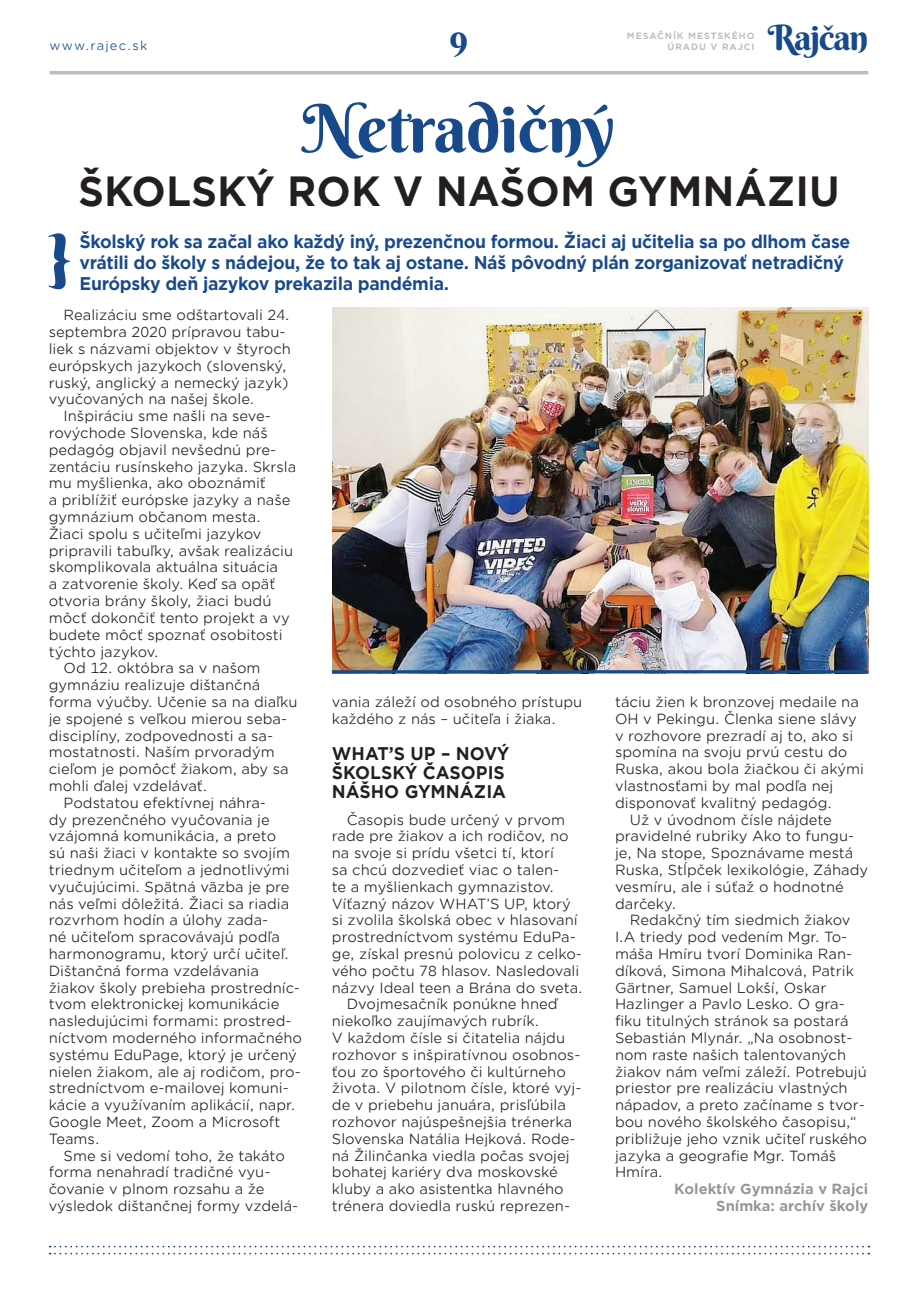
<style>
.page{position:relative;width:918px;height:1305px;background:#fff}
.page>*{position:absolute;margin:0;border:0;box-sizing:border-box;transform-origin:0 0}
.t1{font:66.5px "Berkshire Swash";letter-spacing:-.01em;color:#18498b}
.t2{font:700 40.25px "Gotham Office";color:#231f20;scale:.96 1}
.t3{font:35px "Berkshire Swash";letter-spacing:-.04em;color:#18498b}
.t4{font:700 17.5px/21px "Gotham Office";letter-spacing:-.02em;color:#18498b;scale:.96 1}
.t5{font:700 17.5px/19.2px "Gotham Office";color:#231f20;scale:.96 1}
.t6{font:14px/16.8px "Gotham Office";color:#231f20}
.t7{font:700 14px/16.8px "Gotham Office";color:#939598;text-align:right}
.t8{font:12.25px "Gotham Office";letter-spacing:.1em;color:#18498b}
.t9{font:700 8.75px/10.5px "Gotham Office";letter-spacing:.1em;color:#bcbdc0;text-align:right}
</style>
<div class="page">
<svg style="left:50px;top:1245px;width:819px;height:9px"></svg>
<hr style="left:50px;top:71px;width:818px;height:3px;background:#bcbdc0">
<svg style="left:48px;top:233px;width:22px;height:56px"></svg>
<img style="left:332px;top:307px;width:536px;height:363px">
<hr style="left:332px;top:670px;width:536px;height:3px;background:#18498b">
<p class="t8" style="left:50px;top:37px;width:99px">www.rajec.sk</p>
<h3 class="t3" style="left:450px;top:15px;width:20px">9</h3>
<h3 class="t3" style="left:767px;top:15px;width:102px">Rajčan</h3>
<p class="t9" style="left:627px;top:31px;width:129px">MESAČNÍK MESTSKÉHO<br>ÚRADU V RAJCI</p>
<h1 class="t1" style="left:303px;top:87px;width:313px">Netradičný</h1>
<h2 class="t2" style="left:78px;top:164px;width:795px">ŠKOLSKÝ ROK V NAŠOM GYMNÁZIU</h2>
<p class="t4" style="left:79px;top:230px;width:804px">Školský rok sa začal ako každý iný, prezenčnou formou. Žiaci aj učitelia sa po dlhom čase vrátili do školy s nádejou, že to tak aj ostane. Náš pôvodný plán zorganizovať netradičný<br>Európsky deň jazykov prekazila pandémia.</p>
<p class="t6" style="left:49px;top:306px;width:244px;text-indent:15px">Realizáciu sme odštartovali 24. septembra 2020 prípravou tabu&shy;liek s názvami objektov v štyroch európskych jazykoch (slovenský, ruský, anglický a nemecký jazyk) vyučovaných na našej škole.</p>
<p class="t6" style="left:64px;top:407px;width:209px">Inšpiráciu sme našli na seve-</p>
<p class="t6" style="left:49px;top:424px;width:221px">rovýchode Slovenska, kde náš</p>
<p class="t6" style="left:49px;top:441px;width:229px">pedagóg objavil nevšednú pre-</p>
<p class="t6" style="left:49px;top:458px;width:249px">zentáciu rusínskeho jazyka. Skrsla</p>
<p class="t6" style="left:49px;top:474px;width:219px">mu myšlienka, ako oboznámiť</p>
<p class="t6" style="left:49px;top:491px;width:243px">a priblížiť európske jazyky a naše</p>
<p class="t6" style="left:49px;top:508px;width:214px">gymnázium občanom mesta.</p>
<p class="t6" style="left:49px;top:525px;width:214px">Žiaci spolu s učiteľmi jazykov</p>
<p class="t6" style="left:49px;top:542px;width:246px">pripravili tabuľky, avšak realizáciu</p>
<p class="t6" style="left:49px;top:558px;width:231px">skomplikovala aktuálna situácia</p>
<p class="t6" style="left:49px;top:575px;width:228px">a zatvorenie školy. Keď sa opäť</p>
<p class="t6" style="left:49px;top:592px;width:224px">otvoria brány školy, žiaci budú</p>
<p class="t6" style="left:49px;top:609px;width:242px">môcť dokončiť tento projekt a vy</p>
<p class="t6" style="left:49px;top:626px;width:235px">budete môcť spoznať osobitosti</p>
<p class="t6" style="left:49px;top:642px;width:111px">týchto jazykov.</p>
<p class="t6" style="left:64px;top:659px;width:198px">Od 12. októbra sa v našom</p>
<p class="t6" style="left:49px;top:676px;width:213px">gymnáziu realizuje dištančná</p>
<p class="t6" style="left:49px;top:693px;width:250px">forma výučby. Učenie sa na diaľku</p>
<p class="t6" style="left:49px;top:710px;width:240px">je spojené s veľkou mierou seba-</p>
<p class="t6" style="left:49px;top:726px;width:226px">disciplíny, zodpovednosti a sa-</p>
<p class="t6" style="left:49px;top:743px;width:227px">mostatnosti. Naším prvoradým</p>
<p class="t6" style="left:49px;top:760px;width:241px">cieľom je pomôcť žiakom, aby sa</p>
<p class="t6" style="left:49px;top:777px;width:160px">mohli ďalej vzdelávať.</p>
<p class="t6" style="left:64px;top:794px;width:204px">Podstatou efektívnej náhra-</p>
<p class="t6" style="left:49px;top:810px;width:223px">dy prezenčného vyučovania je</p>
<p class="t6" style="left:49px;top:827px;width:229px">vzájomná komunikácia, a preto</p>
<p class="t6" style="left:49px;top:844px;width:243px">sú naši žiaci v kontakte so svojím</p>
<p class="t6" style="left:49px;top:861px;width:242px">triednym učiteľom a jednotlivými</p>
<p class="t6" style="left:49px;top:878px;width:242px">vyučujúcimi. Spätná väzba je pre</p>
<p class="t6" style="left:49px;top:894px;width:242px">nás veľmi dôležitá. Žiaci sa riadia</p>
<p class="t6" style="left:49px;top:911px;width:221px">rozvrhom hodín a úlohy zada-</p>
<p class="t6" style="left:49px;top:928px;width:233px">né učiteľom spracovávajú podľa</p>
<p class="t6" style="left:49px;top:945px;width:242px">harmonogramu, ktorý určí učiteľ.</p>
<p class="t6" style="left:49px;top:962px;width:212px">Dištančná forma vzdelávania</p>
<p class="t6" style="left:49px;top:978px;width:253px">žiakov školy prebieha prostredníc-</p>
<p class="t6" style="left:49px;top:995px;width:232px">tvom elektronickej komunikácie</p>
<p class="t6" style="left:49px;top:1012px;width:244px">nasledujúcimi formami: prostred-</p>
<p class="t6" style="left:49px;top:1029px;width:255px">níctvom moderného informačného</p>
<p class="t6" style="left:49px;top:1046px;width:250px">systému EduPage, ktorý je určený</p>
<p class="t6" style="left:49px;top:1062px;width:253px">nielen žiakom, ale aj rodičom, pro-</p>
<p class="t6" style="left:49px;top:1079px;width:242px">stredníctvom e-mailovej komuni-</p>
<p class="t6" style="left:49px;top:1096px;width:248px">kácie a využívaním aplikácií, napr.</p>
<p class="t6" style="left:49px;top:1113px;width:233px">Google Meet, Zoom a Microsoft</p>
<p class="t6" style="left:49px;top:1130px;width:52px">Teams.</p>
<p class="t6" style="left:64px;top:1146px;width:223px">Sme si vedomí toho, že takáto</p>
<p class="t6" style="left:49px;top:1163px;width:223px">forma nenahradí tradičné vyu-</p>
<p class="t6" style="left:49px;top:1180px;width:217px">čovanie v plnom rozsahu a že</p>
<p class="t6" style="left:49px;top:1197px;width:251px">výsledok dištančnej formy vzdelá-</p>
<p class="t6" style="left:615px;top:693px;width:245px">táciu žien k bronzovej medaile na</p>
<p class="t6" style="left:615px;top:710px;width:243px">OH v Pekingu. Členka siene slávy</p>
<p class="t6" style="left:615px;top:726px;width:240px">v rozhovore prezradí aj to, ako si</p>
<p class="t6" style="left:615px;top:743px;width:234px">spomína na svoju prvú cestu do</p>
<p class="t6" style="left:615px;top:760px;width:251px">Ruska, akou bola žiačkou či akými</p>
<p class="t6" style="left:615px;top:777px;width:220px">vlastnosťami by mal podľa nej</p>
<p class="t6" style="left:615px;top:794px;width:218px">disponovať kvalitný pedagóg.</p>
<p class="t6" style="left:630px;top:810px;width:204px">Už v úvodnom čísle nájdete</p>
<p class="t6" style="left:615px;top:827px;width:241px">pravidelné rubriky Ako to fungu-</p>
<p class="t6" style="left:615px;top:844px;width:240px">je, Na stope, Spoznávame mestá</p>
<p class="t6" style="left:615px;top:861px;width:255px">Ruska, Stĺpček lexikológie, Záhady</p>
<p class="t6" style="left:615px;top:878px;width:230px">vesmíru, ale i súťaž o hodnotné</p>
<p class="t6" style="left:615px;top:894px;width:63px">darčeky.</p>
<p class="t6" style="left:630px;top:911px;width:222px">Redakčný tím siedmich žiakov</p>
<p class="t6" style="left:615px;top:928px;width:234px">I.A triedy pod vedením Mgr. To-</p>
<p class="t6" style="left:615px;top:945px;width:239px">máša Hmíru tvorí Dominika Ran-</p>
<p class="t6" style="left:615px;top:962px;width:241px">díková, Simona Mihalcová, Patrik</p>
<p class="t6" style="left:615px;top:978px;width:213px">Gärtner, Samuel Lokší, Oskar</p>
<p class="t6" style="left:615px;top:995px;width:231px">Hazlinger a Pavlo Lesko. O gra-</p>
<p class="t6" style="left:615px;top:1012px;width:235px">fiku titulných stránok sa postará</p>
<p class="t6" style="left:615px;top:1029px;width:239px">Sebastián Mlynár. „Na osobnost-</p>
<p class="t6" style="left:615px;top:1046px;width:233px">nom raste našich talentovaných</p>
<p class="t6" style="left:615px;top:1062px;width:253px">žiakov nám veľmi záleží. Potrebujú</p>
<p class="t6" style="left:615px;top:1079px;width:234px">priestor pre realizáciu vlastných</p>
<p class="t6" style="left:615px;top:1096px;width:251px">nápadov, a preto začíname s tvor-</p>
<p class="t6" style="left:615px;top:1113px;width:243px">bou nového školského časopisu,“</p>
<p class="t6" style="left:615px;top:1130px;width:254px">približuje jeho vznik učiteľ ruského</p>
<p class="t6" style="left:615px;top:1146px;width:223px">jazyka a geografie Mgr. Tomáš</p>
<p class="t6" style="left:615px;top:1163px;width:49px">Hmíra.</p>
<p class="t7" style="left:674px;top:1180px;width:196px">Kolektív Gymnázia v Rajci<br>Snímka: archív školy</p>
<p class="t6" style="left:332px;top:693px;width:252px">vania záleží od osobného prístupu každého z nás – učiteľa i žiaka.</p>
<p class="t5" style="left:332px;top:743px;width:187px">WHAT’S UP – NOVÝ<br>ŠKOLSKÝ ČASOPIS<br>NÁŠHO GYMNÁZIA</p>
<p class="t6" style="left:347px;top:810px;width:220px">Časopis bude určený v prvom</p>
<p class="t6" style="left:332px;top:827px;width:238px">rade pre žiakov a ich rodičov, no</p>
<p class="t6" style="left:332px;top:844px;width:224px">na svoje si prídu všetci tí, ktorí</p>
<p class="t6" style="left:332px;top:861px;width:229px">sa chcú dozvedieť viac o talen-</p>
<p class="t6" style="left:332px;top:878px;width:224px">te a myšlienkach gymnazistov.</p>
<p class="t6" style="left:332px;top:894px;width:240px">Víťazný názov WHAT’S UP, ktorý</p>
<p class="t6" style="left:332px;top:911px;width:247px">si zvolila školská obec v hlasovaní</p>
<p class="t6" style="left:332px;top:928px;width:245px">prostredníctvom systému EduPa-</p>
<p class="t6" style="left:332px;top:945px;width:252px">ge, získal presnú polovicu z celko-</p>
<p class="t6" style="left:332px;top:962px;width:249px">vého počtu 78 hlasov. Nasledovali</p>
<p class="t6" style="left:332px;top:978px;width:252px">názvy Ideal teen a Brána do sveta.</p>
<p class="t6" style="left:347px;top:995px;width:212px">Dvojmesačník ponúkne hneď</p>
<p class="t6" style="left:332px;top:1012px;width:209px">niekoľko zaujímavých rubrík.</p>
<p class="t6" style="left:332px;top:1029px;width:235px">V každom čísle si čitatelia nájdu</p>
<p class="t6" style="left:332px;top:1046px;width:250px">rozhovor s inšpiratívnou osobnos-</p>
<p class="t6" style="left:332px;top:1062px;width:235px">ťou zo športového či kultúrneho</p>
<p class="t6" style="left:332px;top:1079px;width:251px">života. V pilotnom čísle, ktoré vyj-</p>
<p class="t6" style="left:332px;top:1096px;width:236px">de v priebehu januára, prisľúbila</p>
<p class="t6" style="left:332px;top:1113px;width:242px">rozhovor najúspešnejšia trénerka</p>
<p class="t6" style="left:332px;top:1130px;width:245px">Slovenska Natália Hejková. Rode-</p>
<p class="t6" style="left:332px;top:1146px;width:239px">ná Žilinčanka viedla počas svojej</p>
<p class="t6" style="left:332px;top:1163px;width:227px">bohatej kariéry dva moskovské</p>
<p class="t6" style="left:332px;top:1180px;width:233px">kluby a ako asistentka hlavného</p>
<p class="t6" style="left:332px;top:1197px;width:240px">trénera doviedla ruskú reprezen-</p>
</div>
